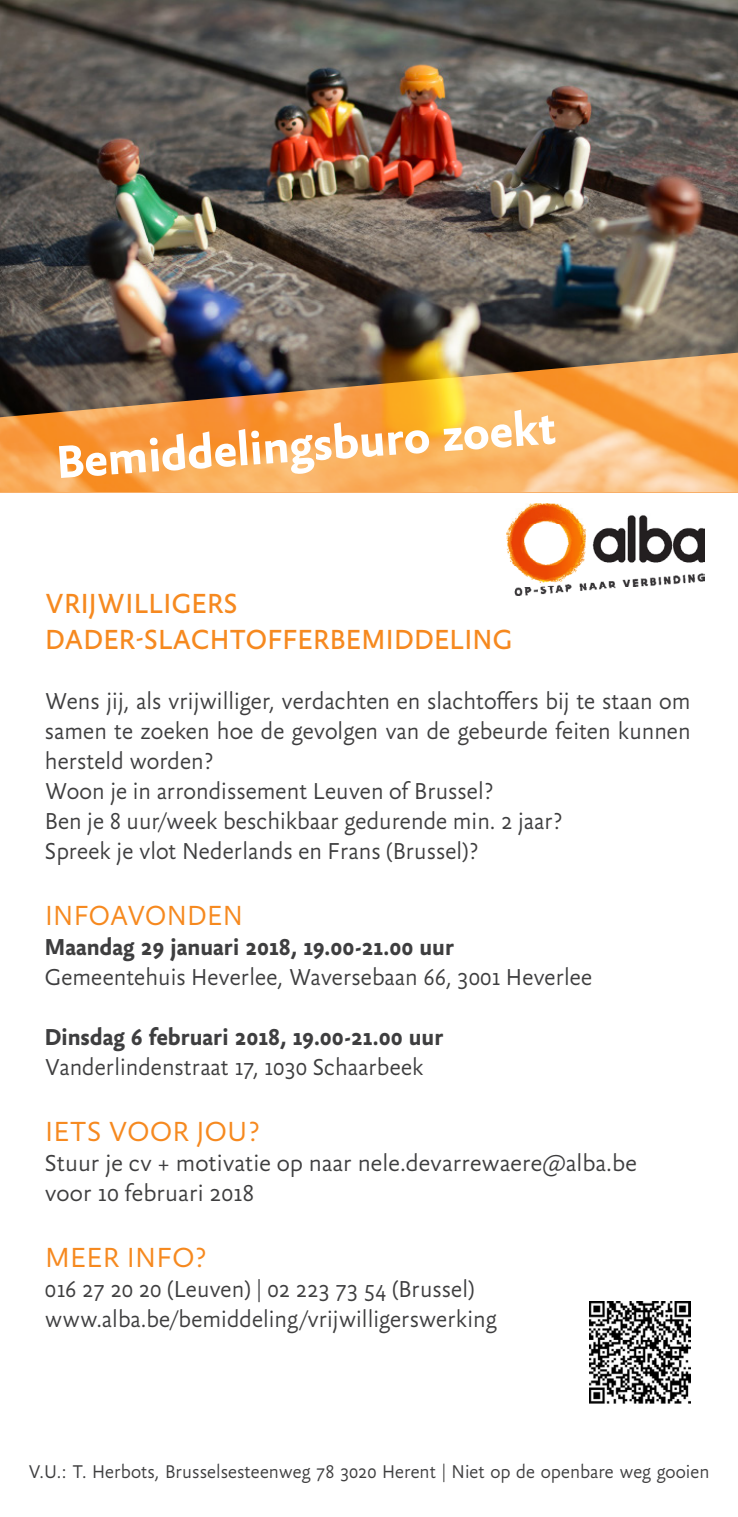
<style>
.page{position:relative;width:738px;height:1517px;background:#fff}
.page>*{position:absolute;margin:0;border:0;box-sizing:border-box;transform-origin:0 0}
.t1{font:700 50px "Yoga Sans OT";color:#fff}
.t2{font:30px "Yoga Sans OT";letter-spacing:.01em;color:#f6891f;scale:.96 1}
.t3{font:300 30px "Yoga Sans OT";letter-spacing:.01em;color:#f6891f}
.t4{font:300 30px "Yoga Sans OT";letter-spacing:.01em;color:#f6891f;scale:.96 1}
.t5{font:300 25px/30px "Yoga Sans OT";color:#3e3e3f;text-align:justify;scale:.96 1}
.t6{font:700 25px "Yoga Sans OT";color:#3e3e3f;scale:.96 1}
.t7{font:300 25px "Yoga Sans OT";color:#3e3e3f}
.t8{font:300 20px "Yoga Sans OT";color:#3e3e3f;scale:.96 1}
</style>
<div class="page">
<img style="left:0;top:0;width:737px;height:353px">
<svg style="left:0;top:353px;width:737px;height:140px;background:#d29552"></svg>
<img style="left:506px;top:503px;width:198px;height:92px">
<img style="left:589px;top:1302px;width:101px;height:101px">
<p class="t1" style="left:55px;top:436px;width:502px;rotate:-4deg">Bemiddelingsburo zoekt</p>
<p class="t2" style="left:45px;top:588px;width:202px">VRIJWILLIGERS</p>
<p class="t2" style="left:45px;top:624px;width:488px">DADER-SLACHTOFFERBEMIDDELING</p>
<p class="t5" style="left:45px;top:687px;width:673px">Wens jij, als vrijwilliger, verdachten en slachtoffers bij te staan om samen te zoeken hoe de gevolgen van de gebeurde feiten kunnen hersteld worden?</p>
<p class="t5" style="left:45px;top:777px;width:468px">Woon je in arrondissement Leuven of Brussel?</p>
<p class="t5" style="left:45px;top:807px;width:540px">Ben je 8 uur/week beschikbaar gedurende min. 2 jaar?</p>
<p class="t5" style="left:45px;top:837px;width:453px">Spreek je vlot Nederlands en Frans (Brussel)?</p>
<p class="t4" style="left:45px;top:900px;width:207px">INFOAVONDEN</p>
<p class="t6" style="left:45px;top:934px;width:427px">Maandag 29 januari 2018, 19.00-21.00 uur</p>
<p class="t5" style="left:45px;top:963px;width:571px">Gemeentehuis Heverlee, Waversebaan 66, 3001 Heverlee</p>
<p class="t6" style="left:45px;top:1024px;width:416px">Dinsdag 6 februari 2018, 19.00-21.00 uur</p>
<p class="t5" style="left:45px;top:1053px;width:396px">Vanderlindenstraat 17, 1030 Schaarbeek</p>
<p class="t3" style="left:45px;top:1116px;width:216px">IETS VOOR JOU?</p>
<p class="t7" style="left:45px;top:1150px;width:593px">Stuur je cv + motivatie op naar nele.devarrewaere@alba.be</p>
<p class="t7" style="left:45px;top:1180px;width:211px">voor 10 februari 2018</p>
<p class="t3" style="left:45px;top:1242px;width:163px">MEER INFO?</p>
<p class="t5" style="left:45px;top:1275px;width:448px">016 27 20 20 (Leuven) | 02 223 73 54 (Brussel)</p>
<p class="t5" style="left:45px;top:1305px;width:472px">www.alba.be/bemiddeling/vrijwilligerswerking</p>
<p class="t8" style="left:28px;top:1461px;width:710px">V.U.: T. Herbots, Brusselsesteenweg 78 3020 Herent | Niet op de openbare weg gooien</p>
</div>
